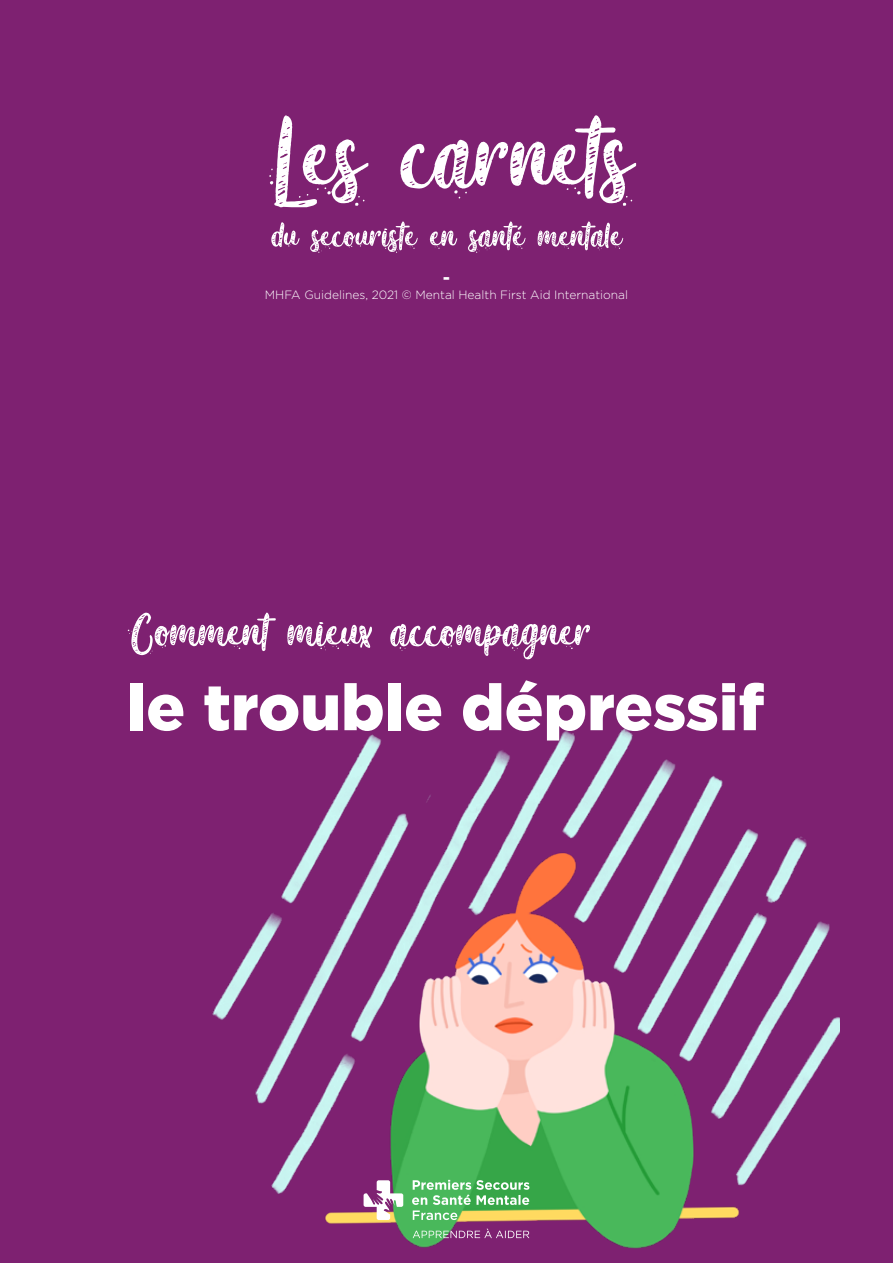
<style>
.page{position:relative;width:893px;height:1263px;background:#7e2171}
.page>*{position:absolute;margin:0;border:0;box-sizing:border-box;transform-origin:0 0}
.t1{font:195px "October Rose Personal Use";color:#fff}
.t2{font:90px "October Rose Personal Use";color:#fff}
.t3{font:67.5px "October Rose Personal Use";color:#fff}
.t4{font:900 64.5px "Gotham";color:#fff}
.t5{font:700 18px "Gotham";color:#fff}
.t6{font:300 12px "Gotham";color:#fff}
</style>
<div class="page">
<img style="left:212px;top:728px;width:628px;height:521px">
<svg style="left:364px;top:1180px;width:165px;height:40px;background:#8fc084"></svg>
<svg style="left:413px;top:1228px;width:116px;height:10px"></svg>
<h1 class="t1" style="left:264px;top:7px;width:367px">Les carnets</h1>
<h3 class="t3" style="left:271px;top:184px;width:352px">du secouriste en santé mentale</h3>
<h3 class="t5" style="left:443px;top:268px;width:9px">-</h3>
<p class="t6" style="left:265px;top:288px;width:365px">MHFA Guidelines, 2021 © Mental Health First Aid International</p>
<h2 class="t2" style="left:127px;top:562px;width:464px">Comment mieux accompagner</h2>
<h3 class="t4" style="left:127px;top:670px;width:639px">le trouble dépressif</h3>
</div>
